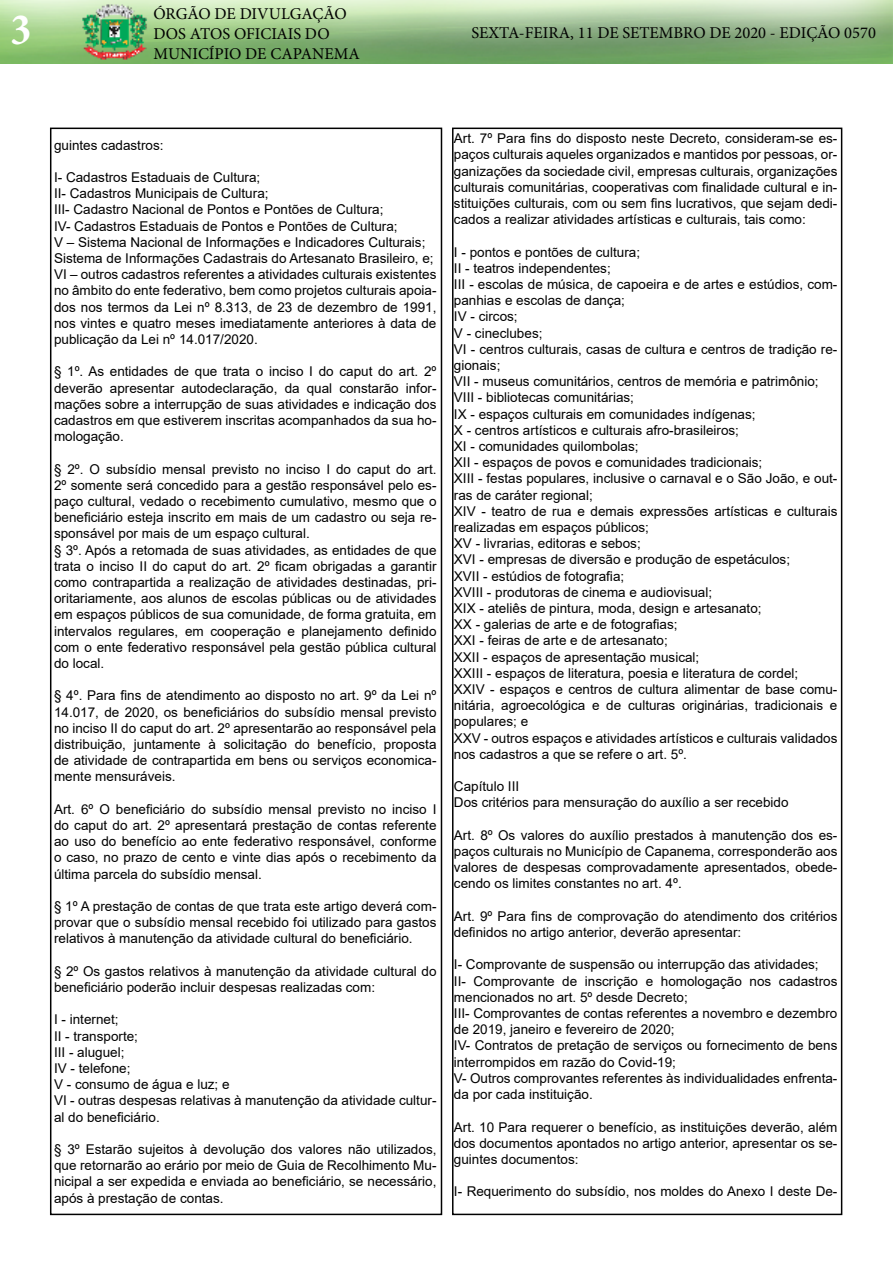
<style>
.page{position:relative;width:893px;height:1263px;background:#fff}
.page>*{position:absolute;margin:0;border:0;box-sizing:border-box;transform-origin:0 0}
.t1{font:700 condensed 45px "Minion Pro";color:#fff}
.t2{font:16.5px/19.8px "Minion Pro";color:#000}
.t3{font:13.5px/16.2px "Arial";color:#000}
</style>
<div class="page">
<div style="left:50px;top:128px;width:392px;height:1087px;border:2px solid #000"></div>
<img style="left:0;top:0;width:893px;height:64px">
<div style="left:452px;top:128px;width:390px;height:1087px;border:2px solid #000"></div>
<h1 class="t1" style="left:11px;top:-1px;width:22px">3</h1>
<p class="t2" style="left:153px;top:4px;width:208px">ÓRGÃO DE DIVULGAÇÃO<br>DOS ATOS OFICIAIS DO<br>MUNICÍPIO DE CAPANEMA</p>
<p class="t2" style="left:472px;top:23px;width:406px">SEXTA-FEIRA, 11 DE SETEMBRO DE 2020 - EDIÇÃO 0570</p>
<p class="t3" style="left:54px;top:137px;width:111px">guintes cadastros:</p>
<p class="t3" style="left:54px;top:169px;width:384px">I- Cadastros Estaduais de Cultura;<br>II- Cadastros Municipais de Cultura;<br>III- Cadastro Nacional de Pontos e Pontões de Cultura;<br>IV- Cadastros Estaduais de Pontos e Pontões de Cultura;<br>V – Sistema Nacional de Informações e Indicadores Culturais; Sistema de Informações Cadastrais do Artesanato Brasileiro, e; VI – outros cadastros referentes a atividades culturais existentes no âmbito do ente federativo, bem como projetos culturais apoia&shy;dos nos termos da Lei nº 8.313, de 23 de dezembro de 1991, nos vintes e quatro meses imediatamente anteriores à data de publicação da Lei nº 14.017/2020.</p>
<p class="t3" style="left:54px;top:363px;width:384px;text-align:justify">§ 1º. As entidades de que trata o inciso I do caput do art. 2º deverão apresentar autodeclaração, da qual constarão infor&shy;mações sobre a interrupção de suas atividades e indicação dos cadastros em que estiverem inscritas acompanhados da sua ho&shy;mologação.</p>
<p class="t3" style="left:54px;top:461px;width:384px">§ 2º. O subsídio mensal previsto no inciso I do caput do art.<br>2º somente será concedido para a gestão responsável pelo es&shy;paço cultural, vedado o recebimento cumulativo, mesmo que o beneficiário esteja inscrito em mais de um cadastro ou seja re&shy;sponsável por mais de um espaço cultural.<br>§ 3º. Após a retomada de suas atividades, as entidades de que trata o inciso II do caput do art. 2º ficam obrigadas a garantir como contrapartida a realização de atividades destinadas, pri&shy;oritariamente, aos alunos de escolas públicas ou de atividades em espaços públicos de sua comunidade, de forma gratuita, em intervalos regulares, em cooperação e planejamento definido com o ente federativo responsável pela gestão pública cultural do local.</p>
<p class="t3" style="left:54px;top:687px;width:384px;text-align:justify">§ 4º. Para fins de atendimento ao disposto no art. 9º da Lei nº 14.017, de 2020, os beneficiários do subsídio mensal previsto no inciso II do caput do art. 2º apresentarão ao responsável pela distribuição, juntamente à solicitação do benefício, proposta de atividade de contrapartida em bens ou serviços economica&shy;mente mensuráveis.</p>
<p class="t3" style="left:54px;top:801px;width:384px;text-align:justify">Art. 6º O beneficiário do subsídio mensal previsto no inciso I do caput do art. 2º apresentará prestação de contas referente ao uso do benefício ao ente federativo responsável, conforme o caso, no prazo de cento e vinte dias após o recebimento da última parcela do subsídio mensal.</p>
<p class="t3" style="left:54px;top:898px;width:384px;text-align:justify">§ 1º A prestação de contas de que trata este artigo deverá com&shy;provar que o subsídio mensal recebido foi utilizado para gastos relativos à manutenção da atividade cultural do beneficiário.</p>
<p class="t3" style="left:54px;top:963px;width:384px">§ 2º Os gastos relativos à manutenção da atividade cultural do beneficiário poderão incluir despesas realizadas com:</p>
<p class="t3" style="left:54px;top:1011px;width:384px">I - internet;<br>II - transporte;<br>III - aluguel;<br>IV - telefone;<br>V - consumo de água e luz; e<br>VI - outras despesas relativas à manutenção da atividade cultur&shy;al do beneficiário.</p>
<p class="t3" style="left:54px;top:1141px;width:384px;text-align:justify">§ 3º Estarão sujeitos à devolução dos valores não utilizados, que retornarão ao erário por meio de Guia de Recolhimento Mu&shy;nicipal a ser expedida e enviada ao beneficiário, se necessário, após à prestação de contas.</p>
<p class="t3" style="left:454px;top:130px;width:385px;text-align:justify">Art. 7º Para fins do disposto neste Decreto, consideram-se es&shy;paços culturais aqueles organizados e mantidos por pessoas, or&shy;ganizações da sociedade civil, empresas culturais, organizações culturais comunitárias, cooperativas com finalidade cultural e in&shy;stituições culturais, com ou sem fins lucrativos, que sejam dedi&shy;cados a realizar atividades artísticas e culturais, tais como:</p>
<p class="t3" style="left:454px;top:244px;width:385px">I - pontos e pontões de cultura;<br>II - teatros independentes;<br>III - escolas de música, de capoeira e de artes e estúdios, com&shy;panhias e escolas de dança;<br>IV - circos;<br>V - cineclubes;<br>VI - centros culturais, casas de cultura e centros de tradição re&shy;gionais;<br>VII - museus comunitários, centros de memória e patrimônio; VIII - bibliotecas comunitárias;<br>IX - espaços culturais em comunidades indígenas;<br>X - centros artísticos e culturais afro-brasileiros;<br>XI - comunidades quilombolas;<br>XII - espaços de povos e comunidades tradicionais;<br>XIII - festas populares, inclusive o carnaval e o São João, e out&shy;ras de caráter regional;<br>XIV - teatro de rua e demais expressões artísticas e culturais realizadas em espaços públicos;<br>XV - livrarias, editoras e sebos;<br>XVI - empresas de diversão e produção de espetáculos;<br>XVII - estúdios de fotografia;<br>XVIII - produtoras de cinema e audiovisual;<br>XIX - ateliês de pintura, moda, design e artesanato;<br>XX - galerias de arte e de fotografias;<br>XXI - feiras de arte e de artesanato;<br>XXII - espaços de apresentação musical;<br>XXIII - espaços de literatura, poesia e literatura de cordel;<br>XXIV - espaços e centros de cultura alimentar de base comu&shy;nitária, agroecológica e de culturas originárias, tradicionais e populares; e<br>XXV - outros espaços e atividades artísticos e culturais validados nos cadastros a que se refere o art. 5º.</p>
<p class="t3" style="left:454px;top:778px;width:336px">Capítulo III<br>Dos critérios para mensuração do auxílio a ser recebido</p>
<p class="t3" style="left:454px;top:827px;width:385px;text-align:justify">Art. 8º Os valores do auxílio prestados à manutenção dos es&shy;paços culturais no Município de Capanema, corresponderão aos valores de despesas comprovadamente apresentados, obede&shy;cendo os limites constantes no art. 4º.</p>
<p class="t3" style="left:454px;top:908px;width:385px">Art. 9º Para fins de comprovação do atendimento dos critérios definidos no artigo anterior, deverão apresentar:</p>
<p class="t3" style="left:454px;top:956px;width:385px">I- Comprovante de suspensão ou interrupção das atividades;<br>II- Comprovante de inscrição e homologação nos cadastros mencionados no art. 5º desde Decreto;<br>III- Comprovantes de contas referentes a novembro e dezembro de 2019, janeiro e fevereiro de 2020;<br>IV- Contratos de pretação de serviços ou fornecimento de bens interrompidos em razão do Covid-19;<br>V- Outros comprovantes referentes às individualidades enfrenta&shy;da por cada instituição.</p>
<p class="t3" style="left:454px;top:1118px;width:385px;text-align:justify">Art. 10 Para requerer o benefício, as instituições deverão, além dos documentos apontados no artigo anterior, apresentar os se&shy;guintes documentos:</p>
<p class="t3" style="left:454px;top:1183px;width:385px">I- Requerimento do subsídio, nos moldes do Anexo I deste De-</p>
</div>
